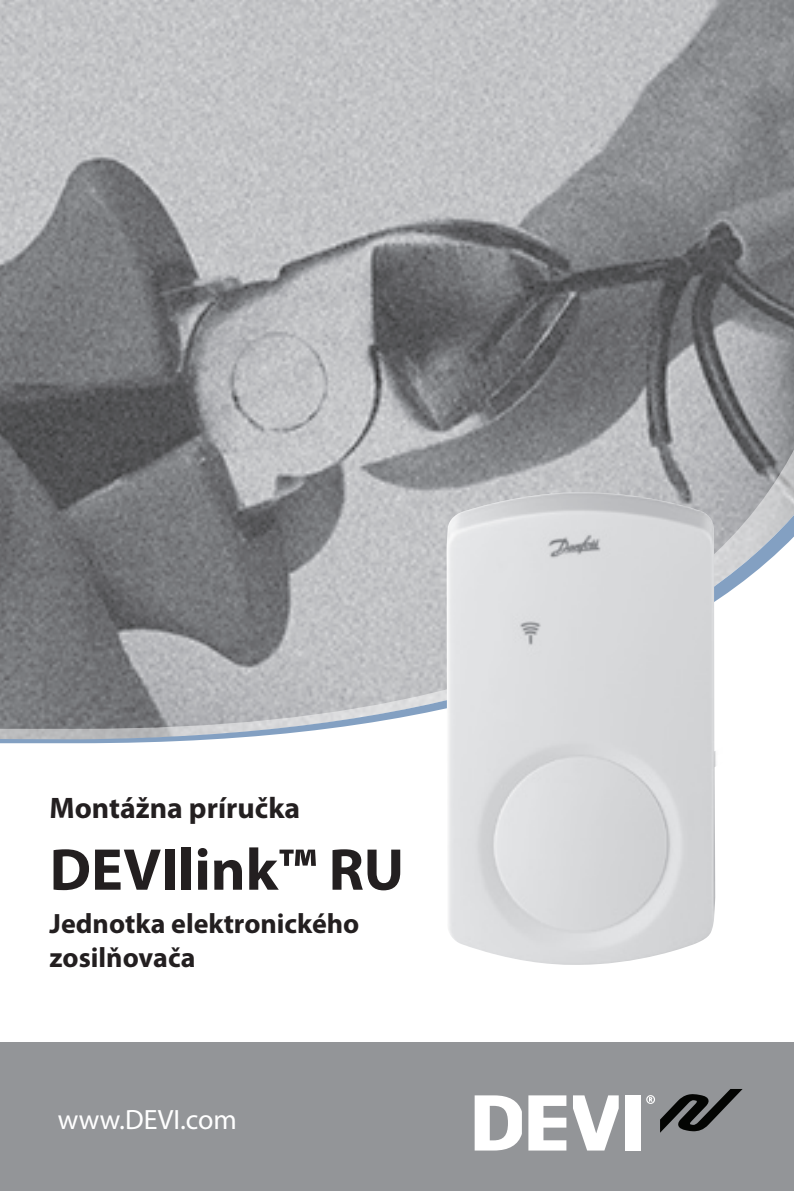
<style>
.page{position:relative;width:794px;height:1191px;background:#fff}
.page>*{position:absolute;margin:0;border:0;box-sizing:border-box;transform-origin:0 0}
.DEVI_Document_type{font:700 59.5px "Myriad Pro";color:#231f20}
.DEVI_Document_type-2{font:700 29.75px "Myriad Pro";color:#231f20}
.DEVI_FrontPageSubTit{font:700 28px/33.6px "Myriad Pro";color:#231f20}
.DEVI_Footer{font:28px "Myriad Pro";color:#fff}
</style>
<div class="page">
<img style="left:0;top:0;width:794px;height:423px">
<svg style="left:0;top:423px;width:794px;height:59px;background:#919295"></svg>
<svg style="left:0;top:482px;width:794px;height:261px;background:#9fa1a4"></svg>
<div style="left:0;top:1042px;width:794px;height:149px;background:#939598"></div>
<svg style="left:528px;top:1095px;width:38px;height:55px"></svg>
<div style="left:625px;top:1095px;width:15px;height:55px;background:#fff"></div>
<svg style="left:573px;top:1095px;width:45px;height:55px"></svg>
<svg style="left:474px;top:1095px;width:48px;height:55px"></svg>
<svg style="left:646px;top:1089px;width:96px;height:43px"></svg>
<img style="left:446px;top:492px;width:298px;height:473px">
<p class="DEVI_Document_type-2" style="left:50px;top:791px;width:252px">Montážna príručka</p>
<p class="DEVI_Document_type" style="left:50px;top:836px;width:356px">DEVIlink™ RU</p>
<p class="DEVI_FrontPageSubTit" style="left:50px;top:907px;width:311px">Jednotka elektronického zosilňovača</p>
<p class="DEVI_Footer" style="left:58px;top:1104px;width:181px">www.DEVI.com</p>
</div>
